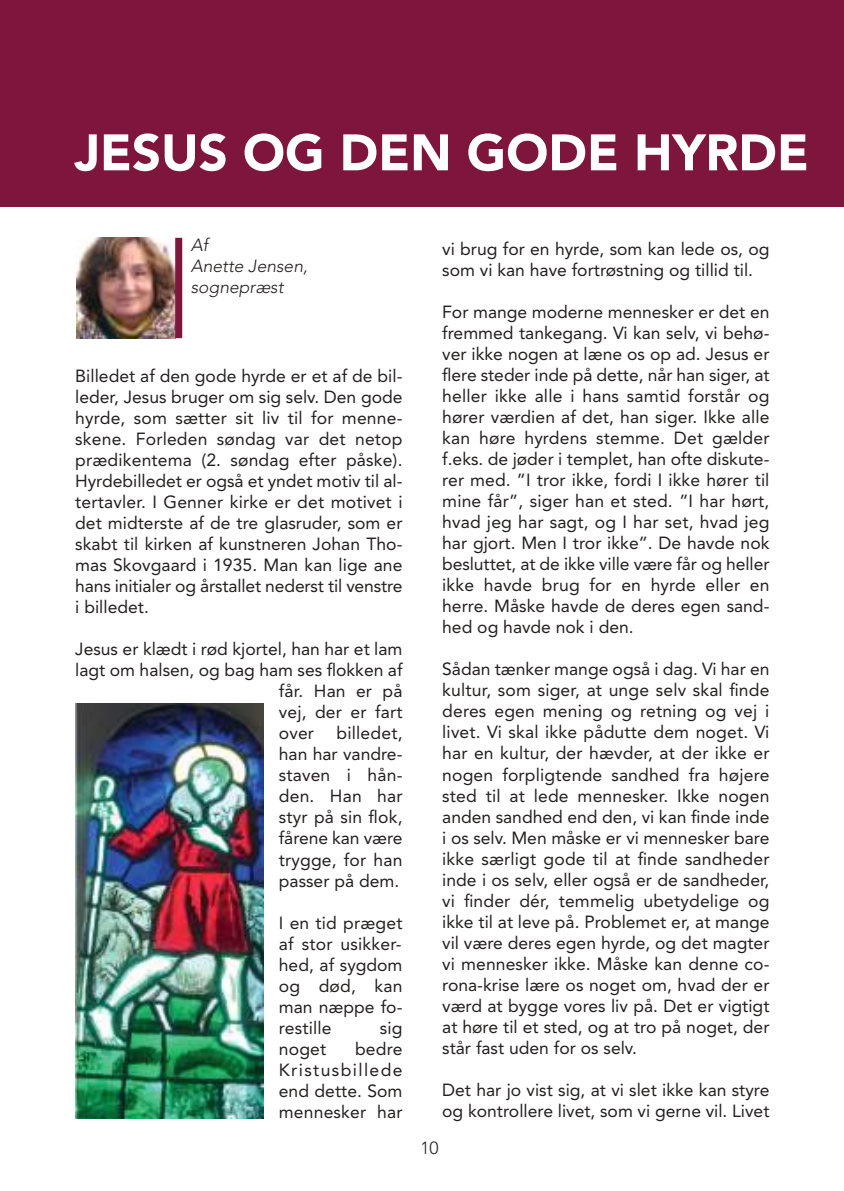
<style>
.page{position:relative;width:844px;height:1191px;background:#fff}
.page>*{position:absolute;margin:0;border:0;box-sizing:border-box;transform-origin:0 0}
.t1{font:900 50.75px "Avenir";color:#fff}
.t2{font:17.5px/21px "Avenir";color:#241f1f;text-align:justify}
.t3{font:italic 300 17.5px/21px "Avenir";color:#241f1f}
.t4{font:300 17.5px "Avenir";color:#241f1f}
</style>
<div class="page">
<div style="left:0;top:0;width:843px;height:206px;background:#7e153d"></div>
<svg style="left:76px;top:257px;width:1px;height:81px"></svg>
<img style="left:77px;top:238px;width:98px;height:100px">
<div style="left:175px;top:238px;width:7px;height:100px;background:#7e153d"></div>
<img style="left:75px;top:703px;width:188px;height:415px">
<h1 class="t1" style="left:74px;top:109px;width:735px">JESUS OG DEN GODE HYRDE</h1>
<p class="t3" style="left:191px;top:236px;width:118px">Af<br>Anette Jensen, sognepræst</p>
<p class="t2" style="left:75px;top:365px;width:328px">Billedet af den gode hyrde er et af de bil&shy;leder, Jesus bruger om sig selv. Den gode hyrde, som sætter sit liv til for menne&shy;skene. Forleden søndag var det netop prædikentema (2. søndag efter påske).<br>Hyrdebilledet er også et yndet motiv til al&shy;tertavler. I Genner kirke er det motivet i det midterste af de tre glasruder, som er skabt til kirken af kunstneren Johan Tho&shy;mas Skovgaard i 1935. Man kan lige ane hans initialer og årstallet nederst til venstre i billedet.</p>
<p class="t2" style="left:75px;top:638px;width:328px">Jesus er klædt i rød kjortel, han har et lam</p>
<p class="t2" style="left:75px;top:659px;width:328px">lagt om halsen, og bag ham ses flokken af</p>
<p class="t2" style="left:279px;top:680px;width:125px">får. Han er på</p>
<p class="t2" style="left:279px;top:701px;width:125px">vej, der er fart</p>
<p class="t2" style="left:279px;top:722px;width:37px">over</p>
<p class="t2" style="left:279px;top:722px;width:125px;text-indent:58px">billedet, han har vandre&shy;staven i hån&shy;den. Han har styr på sin flok, fårene kan være trygge, for han passer på dem.</p>
<p class="t2" style="left:279px;top:911px;width:125px">I en tid præget af stor usikker&shy;hed, af sygdom og død, kan man næppe fo&shy;restille</p>
<p class="t2" style="left:380px;top:1016px;width:24px">sig</p>
<p class="t2" style="left:279px;top:1037px;width:125px;text-indent:76px">bedre Kristusbillede end dette. Som mennesker har</p>
<p class="t2" style="left:279px;top:1037px;width:49px">noget</p>
<p class="t2" style="left:442px;top:238px;width:328px">vi brug for en hyrde, som kan lede os, og som vi kan have fortrøstning og tillid til.</p>
<p class="t2" style="left:442px;top:301px;width:329px">For mange moderne mennesker er det en fremmed tankegang. Vi kan selv, vi behø&shy;ver ikke nogen at læne os op ad. Jesus er flere steder inde på dette, når han siger, at heller ikke alle i hans samtid forstår og hører værdien af det, han siger. Ikke alle kan høre hyrdens stemme. Det gælder f.eks. de jøder i templet, han ofte diskute&shy;rer med. ”I tror ikke, fordi I ikke hører til mine får”, siger han et sted. ”I har hørt, hvad jeg har sagt, og I har set, hvad jeg har gjort. Men I tror ikke”. De havde nok besluttet, at de ikke ville være får og heller ikke havde brug for en hyrde eller en herre. Måske havde de deres egen sand&shy;hed og havde nok i den.</p>
<p class="t2" style="left:442px;top:658px;width:329px">Sådan tænker mange også i dag. Vi har en kultur, som siger, at unge selv skal finde deres egen mening og retning og vej i livet. Vi skal ikke pådutte dem noget. Vi har en kultur, der hævder, at der ikke er nogen forpligtende sandhed fra højere sted til at lede mennesker. Ikke nogen anden sandhed end den, vi kan finde inde i os selv. Men måske er vi mennesker bare ikke særligt gode til at finde sandheder inde i os selv, eller også er de sandheder, vi finder dér, temmelig ubetydelige og ikke til at leve på. Problemet er, at mange vil være deres egen hyrde, og det magter vi mennesker ikke. Måske kan denne co&shy;rona-krise lære os noget om, hvad der er værd at bygge vores liv på. Det er vigtigt at høre til et sted, og at tro på noget, der står fast uden for os selv.</p>
<p class="t2" style="left:442px;top:1078px;width:328px">Det har jo vist sig, at vi slet ikke kan styre og kontrollere livet, som vi gerne vil. Livet</p>
<p class="t4" style="left:420px;top:1137px;width:20px">10</p>
</div>
